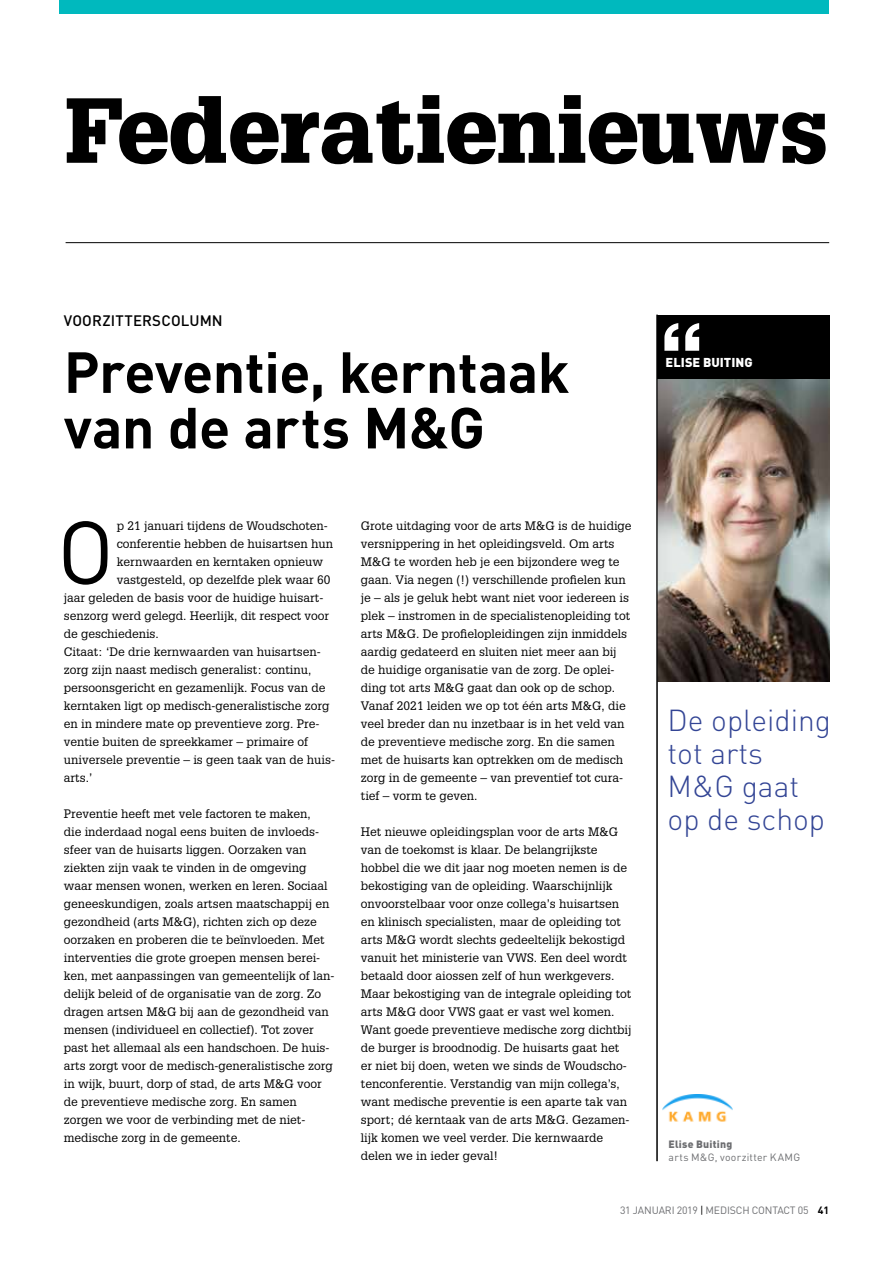
<style>
.page{position:relative;width:893px;height:1263px;background:#fff}
.page>*{position:absolute;margin:0;border:0;box-sizing:border-box;transform-origin:0 0}
.t1{font:900 90px "Glypha LT Std";letter-spacing:.005em;color:#000}
.t2{font:87.9px "DINOT";color:#000}
.t3{font:700 57px/55.5px "DINOT";letter-spacing:-.01em;color:#000}
.t4{font:300 30px/33px "DINOT";color:#334595}
.t5{font:500 15px "DINOT";letter-spacing:.01em;color:#000}
.t6{font:900 12.75px "DINOT";letter-spacing:.005em;color:#fff}
.t7{font:12px/18px "Glypha LT Std";color:#000}
.t8{font:10.5px "DINOT";letter-spacing:-.015em;color:#6d6e71}
.t9{font:10.5px "DINOT";letter-spacing:.025em;color:#6d6e71}
.t10{font:900 10.5px "DINOT";letter-spacing:.025em;color:#6d6e71}
.s1{color:#000}
.s2{font-weight:700;color:#000}
</style>
<div class="page">
<hr style="left:66px;top:242px;width:763px;height:1px;background:#000">
<div style="left:60px;top:0;width:769px;height:13px;background:#00b9be"></div>
<img style="left:658px;top:378px;width:171px;height:304px">
<div style="left:657px;top:315px;width:172px;height:63px;background:#000"></div>
<svg style="left:685px;top:323px;width:14px;height:28px"></svg>
<svg style="left:664px;top:323px;width:14px;height:28px"></svg>
<hr style="left:657px;top:315px;width:1px;height:846px;background:#000">
<img style="left:663px;top:1094px;width:70px;height:28px">
<h1 class="t1" style="left:64px;top:76px;width:766px">Federatienieuws</h1>
<p class="t5" style="left:64px;top:311px;width:160px">VOORZITTERSCOLUMN</p>
<h3 class="t3" style="left:64px;top:343px;width:507px">Preventie, kerntaak van de arts M&amp;G</h3>
<h2 class="t2" style="left:57px;top:497px;width:59px">O</h2>
<p class="t7" style="left:117px;top:517px;width:212px">p 21 januari tijdens de Woudschoten-</p>
<p class="t7" style="left:117px;top:535px;width:218px">conferentie hebben de huisartsen hun</p>
<p class="t7" style="left:117px;top:553px;width:208px">kernwaarden en kerntaken opnieuw</p>
<p class="t7" style="left:117px;top:571px;width:215px">vastgesteld, op dezelfde plek waar 60</p>
<p class="t7" style="left:64px;top:589px;width:261px">jaar geleden de basis voor de huidige huisart-</p>
<p class="t7" style="left:64px;top:607px;width:267px">senzorg werd gelegd. Heerlijk, dit respect voor</p>
<p class="t7" style="left:64px;top:625px;width:97px">de geschiedenis.</p>
<p class="t7" style="left:64px;top:643px;width:259px">Citaat: ‘De drie kernwaarden van huisartsen-</p>
<p class="t7" style="left:64px;top:661px;width:249px">zorg zijn naast medisch generalist: continu,</p>
<p class="t7" style="left:64px;top:679px;width:263px">persoonsgericht en gezamenlijk. Focus van de</p>
<p class="t7" style="left:64px;top:697px;width:267px">kerntaken ligt op medisch-generalistische zorg</p>
<p class="t7" style="left:64px;top:715px;width:257px">en in mindere mate op preventieve zorg. Pre-</p>
<p class="t7" style="left:64px;top:733px;width:246px">ventie buiten de spreekkamer – primaire of</p>
<p class="t7" style="left:64px;top:751px;width:273px">universele preventie – is geen taak van de huis-</p>
<p class="t7" style="left:64px;top:769px;width:30px">arts.’</p>
<p class="t7" style="left:64px;top:805px;width:272px">Preventie heeft met vele factoren te maken,<br>die inderdaad nogal eens buiten de invloeds&shy;sfeer van de huisarts liggen. Oorzaken van ziekten zijn vaak te vinden in de omgeving waar mensen wonen, werken en leren. Sociaal geneeskundigen, zoals artsen maatschappij en gezondheid (arts M&amp;G), richten zich op deze oorzaken en proberen die te beïnvloeden. Met interventies die grote groepen mensen berei&shy;ken, met aanpassingen van gemeentelijk of lan&shy;delijk beleid of de organisatie van de zorg. Zo dragen artsen M&amp;G bij aan de gezondheid van mensen (individueel en collectief). Tot zover past het allemaal als een handschoen. De huis&shy;arts zorgt voor de medisch-generalistische zorg in wijk, buurt, dorp of stad, de arts M&amp;G voor de preventieve medische zorg. En samen zorgen we voor de verbinding met de niet&shy;medische zorg in de gemeente.</p>
<p class="t7" style="left:361px;top:517px;width:272px">Grote uitdaging voor de arts M&amp;G is de huidige versnippering in het opleidingsveld. Om arts M&amp;G te worden heb je een bijzondere weg te gaan. Via negen (!) verschillende profielen kun je – als je geluk hebt want niet voor iedereen is plek – instromen in de specialistenopleiding tot arts M&amp;G. De profielopleidingen zijn inmiddels aardig gedateerd en sluiten niet meer aan bij de huidige organisatie van de zorg. De oplei&shy;ding tot arts M&amp;G gaat dan ook op de schop.<br>Vanaf 2021 leiden we op tot één arts M&amp;G, die veel breder dan nu inzetbaar is in het veld van de preventieve medische zorg. En die samen met de huisarts kan optrekken om de medisch zorg in de gemeente – van preventief tot cura&shy;tief – vorm te geven.</p>
<p class="t7" style="left:361px;top:823px;width:272px">Het nieuwe opleidingsplan voor de arts M&amp;G van de toekomst is klaar. De belangrijkste hobbel die we dit jaar nog moeten nemen is de bekostiging van de opleiding. Waarschijnlijk onvoorstelbaar voor onze collega’s huisartsen en klinisch specialisten, maar de opleiding tot arts M&amp;G wordt slechts gedeeltelijk bekostigd vanuit het ministerie van VWS. Een deel wordt betaald door aiossen zelf of hun werkgevers.<br>Maar bekostiging van de integrale opleiding tot arts M&amp;G door VWS gaat er vast wel komen.<br>Want goede preventieve medische zorg dichtbij de burger is broodnodig. De huisarts gaat het er niet bij doen, weten we sinds de Woudscho&shy;tenconferentie. Verstandig van mijn collega’s, want medische preventie is een aparte tak van sport; dé kerntaak van de arts M&amp;G. Gezamen&shy;lijk komen we veel verder. Die kernwaarde delen we in ieder geval!</p>
<p class="t6" style="left:666px;top:354px;width:89px">ELISE BUITING</p>
<h3 class="t4" style="left:668px;top:704px;width:165px">De opleiding tot arts<br>M&amp;G gaat op de schop</h3>
<p class="t10" style="left:669px;top:1137px;width:65px">Elise Buiting</p>
<p class="t9" style="left:669px;top:1151px;width:133px">arts M&amp;G, voorzitter KAMG</p>
<p class="t8" style="left:620px;top:1203px;width:211px">31 JANUARI 2019 <span class="s1">|</span> MEDISCH CONTACT 05 <span class="s2">41</span></p>
</div>
